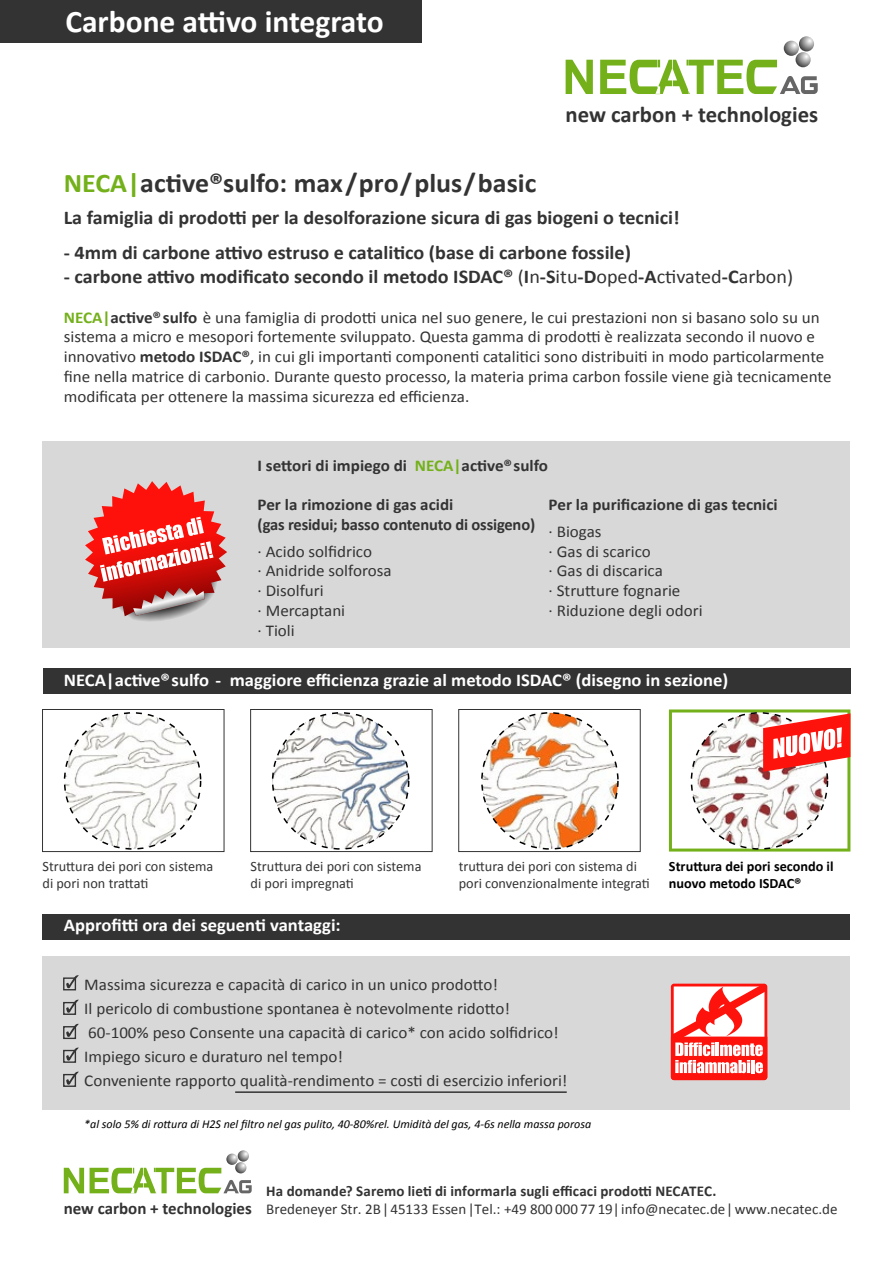
<style>
.page{position:relative;width:893px;height:1263px;background:#fff}
.page>*{position:absolute;margin:0;border:0;box-sizing:border-box;transform-origin:0 0}
.t1{font:700 31.5px "Calibri";color:#fff}
.t2{font:700 27px "Calibri";color:#333}
.t3{font:700 22.8px "Calibri";color:#333}
.t4{font:700 19.5px "Calibri";color:#333}
.t5{font:700 18px "Calibri";color:#fff}
.t6{font:700 16.95px "Calibri";color:#333}
.t7{font:16.5px/19.8px "Calibri";color:#333}
.t8{font:700 16.5px/19.8px "Calibri";color:#333}
.t9{font:15px "Calibri";color:#333}
.t10{font:700 15px "Calibri";letter-spacing:.005em;color:#333}
.t11{font:14.25px/17.1px "Calibri";color:#333}
.t12{font:700 14.25px/17.1px "Calibri";color:#000}
.t13{font:italic 12px "Calibri";color:#000}
.s1{color:#73b019}
.s2{font-weight:400}
.s3{font-weight:700;color:#73b019}
.s4{font-weight:700}
</style>
<div class="page">
<svg style="left:64px;top:1150px;width:188px;height:43px"></svg>
<svg style="left:566px;top:60px;width:252px;height:34px"></svg>
<svg style="left:784px;top:41px;width:15px;height:15px"></svg>
<svg style="left:799px;top:36px;width:15px;height:15px"></svg>
<svg style="left:795px;top:52px;width:16px;height:15px"></svg>
<div style="left:43px;top:442px;width:807px;height:206px;background:#d8d8d8"></div>
<svg style="left:85px;top:481px;width:142px;height:140px"></svg>
<div style="left:43px;top:914px;width:807px;height:25px;background:#333"></div>
<div style="left:43px;top:956px;width:807px;height:154px;background:#d8d8d8"></div>
<div style="left:63px;top:977px;width:13px;height:13px;border:1px solid #333"></div>
<svg style="left:66px;top:975px;width:13px;height:13px"></svg>
<div style="left:63px;top:1002px;width:13px;height:13px;border:1px solid #333"></div>
<svg style="left:66px;top:999px;width:13px;height:14px"></svg>
<div style="left:63px;top:1026px;width:13px;height:13px;border:1px solid #333"></div>
<svg style="left:66px;top:1024px;width:13px;height:13px"></svg>
<div style="left:63px;top:1050px;width:13px;height:13px;border:1px solid #333"></div>
<svg style="left:66px;top:1047px;width:13px;height:14px"></svg>
<div style="left:63px;top:1074px;width:13px;height:13px;border:1px solid #333"></div>
<svg style="left:66px;top:1071px;width:13px;height:14px"></svg>
<hr style="left:235px;top:1091px;width:332px;height:2px;background:#333">
<div style="left:44px;top:668px;width:807px;height:25px;background:#333"></div>
<div style="left:42px;top:709px;width:182px;height:143px;border:1px solid #333"></div>
<div style="left:250px;top:709px;width:182px;height:143px;border:1px solid #333"></div>
<img style="left:273px;top:713px;width:136px;height:136px;border-radius:68px">
<div style="left:458px;top:709px;width:182px;height:143px;border:1px solid #333"></div>
<img style="left:482px;top:713px;width:136px;height:136px;border-radius:68px">
<img style="left:65px;top:713px;width:136px;height:136px;border-radius:68px">
<div style="left:0;top:0;width:421px;height:43px;background:#333"></div>
<svg style="left:671px;top:984px;width:96px;height:96px;background:#fe8c89"></svg>
<svg style="left:669px;top:709px;width:181px;height:142px"></svg>
<h1 class="t1" style="left:65px;top:1px;width:320px">Carbone attivo integrato</h1>
<h3 class="t3" style="left:566px;top:100px;width:254px">new carbon + technologies</h3>
<h2 class="t2" style="left:64px;top:166px;width:474px"><span class="s1">NECA|</span>active®sulfo: max/pro/plus/basic</h2>
<p class="t4" style="left:64px;top:205px;width:617px">La famiglia di prodotti per la desolforazione sicura di gas biogeni o tecnici!</p>
<p class="t4" style="left:64px;top:240px;width:569px">- 4mm di carbone attivo estruso e catalitico (base di carbone fossile)</p>
<p class="t4" style="left:64px;top:264px;width:731px">- carbone attivo modificato secondo il metodo ISDAC® <span class="s2">(</span>I<span class="s2">n</span>-S<span class="s2">itu</span>-D<span class="s2">oped</span>-A<span class="s2">ctivated</span>-C<span class="s2">arbon)</span></p>
<p class="t7" style="left:64px;top:307px;width:769px"><span class="s3">NECA|</span><span class="s4">active®sulfo</span> è una famiglia di prodotti unica nel suo genere, le cui prestazioni non si basano solo su un sistema a micro e mesopori fortemente sviluppato. Questa gamma di prodotti è realizzata secondo il nuovo e innovativo <span class="s4">metodo ISDAC®</span>, in cui gli importanti componenti catalitici sono distribuiti in modo particolarmente fine nella matrice di carbonio. Durante questo processo, la materia prima carbon fossile viene già tecnicamente modificata per ottenere la massima sicurezza ed efficienza.</p>
<p class="t8" style="left:258px;top:456px;width:292px">I settori di impiego di <span class="s1">NECA|</span>active®sulfo</p>
<p class="t8" style="left:258px;top:494px;width:279px">Per la rimozione di gas acidi<br>(gas residui; basso contenuto di ossigeno)</p>
<p class="t7" style="left:258px;top:541px;width:135px">· Acido solfidrico<br>· Anidride solforosa · Disolfuri<br>· Mercaptani<br>· Tioli</p>
<p class="t8" style="left:549px;top:494px;width:231px">Per la purificazione di gas tecnici</p>
<p class="t7" style="left:549px;top:521px;width:156px">· Biogas<br>· Gas di scarico<br>· Gas di discarica<br>· Strutture fognarie<br>· Riduzione degli odori</p>
<p class="t5" style="left:64px;top:668px;width:666px">NECA|active®sulfo - maggiore efficienza grazie al metodo ISDAC® (disegno in sezione)</p>
<p class="t11" style="left:43px;top:858px;width:172px">Struttura dei pori con sistema di pori non trattati</p>
<p class="t11" style="left:251px;top:858px;width:172px">Struttura dei pori con sistema di pori impregnati</p>
<p class="t11" style="left:459px;top:858px;width:193px">truttura dei pori con sistema di pori convenzionalmente integrati</p>
<p class="t12" style="left:669px;top:858px;width:166px">Struttura dei pori secondo il nuovo metodo ISDAC®</p>
<p class="t5" style="left:64px;top:914px;width:278px">Approfitti ora dei seguenti vantaggi:</p>
<p class="t7" style="left:84px;top:973px;width:485px;line-height:24px">Massima sicurezza e capacità di carico in un unico prodotto!<br>Il pericolo di combustione spontanea è notevolmente ridotto!<br>60-100% peso Consente una capacità di carico* con acido solfidrico!<br>Impiego sicuro e duraturo nel tempo!<br>Conveniente rapporto qualità-rendimento = costi di esercizio inferiori!</p>
<p class="t13" style="left:84px;top:1116px;width:508px">*al solo 5% di rottura di H2S nel filtro nel gas pulito, 40-80%rel. Umidità del gas, 4-6s nella massa porosa</p>
<p class="t6" style="left:64px;top:1198px;width:190px">new carbon + technologies</p>
<p class="t10" style="left:266px;top:1181px;width:452px">Ha domande? Saremo lieti di informarla sugli efficaci prodotti NECATEC.</p>
<p class="t9" style="left:266px;top:1200px;width:573px">Bredeneyer Str. 2B|45133 Essen|Tel.: +49 800 000 77 19|info@necatec.de|www.necatec.de</p>
</div>
